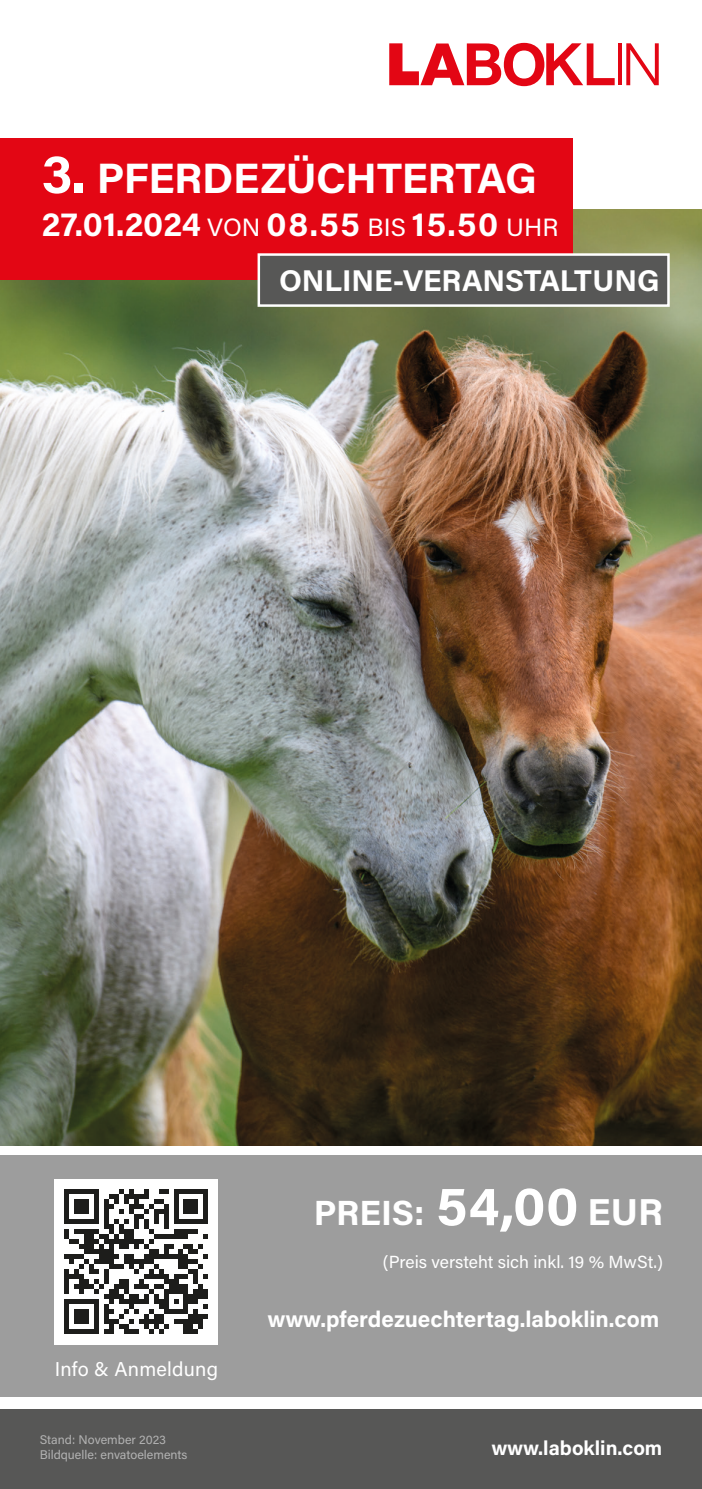
<style>
.page{position:relative;width:702px;height:1489px;background:#fff}
.page>*{position:absolute;margin:0;border:0;box-sizing:border-box;transform-origin:0 0}
.t1{font:700 42.5px "Acumin Pro";letter-spacing:-.01em;color:#fff}
.t2{font:700 35px "Acumin Pro";letter-spacing:-.005em;color:#fff}
.t3{font:700 32.5px "Acumin Pro";letter-spacing:.005em;color:#fff}
.t4{font:700 30px "Acumin Pro";color:#fff}
.t5{font:700 22.5px "Acumin Pro";color:#fff}
.t6{font:700 20px "Acumin Pro";color:#fff}
.t7{font:20px "Acumin Pro";letter-spacing:.01em;color:#fff}
.t8{font:17.5px "Acumin Pro";color:#fff}
.t9{font:12.5px "Acumin Pro";color:#b2b2b2}
.s1{font-size:52.5px}
.s2{font-weight:400;font-size:25px}
.s3{font-size:55px}
.s4{font-size:37.5px}
</style>
<div class="page">
<div style="left:0;top:1155px;width:702px;height:241px;background:#9d9d9d"></div>
<img style="left:0;top:209px;width:702px;height:935px">
<div style="left:0;top:138px;width:572px;height:142px;background:#e30614"></div>
<hr style="left:618px;top:43px;width:4px;height:42px;background:#e30614">
<svg style="left:626px;top:43px;width:32px;height:42px"></svg>
<svg style="left:389px;top:43px;width:225px;height:43px"></svg>
<div style="left:55px;top:1178px;width:163px;height:166px;background:#fff"></div>
<svg style="left:64px;top:1189px;width:144px;height:144px"></svg>
<div style="left:257px;top:253px;width:412px;height:54px;background:#575756;border:2px solid #fff"></div>
<div style="left:0;top:1408px;width:702px;height:80px;background:#575756"></div>
<p class="t1" style="left:42px;top:148px;width:497px"><span class="s1">3.</span> PFERDEZÜCHTERTAG</p>
<p class="t3" style="left:42px;top:201px;width:518px">27.01.2024 <span class="s2">VON</span> 08.55 <span class="s2">BIS</span> 15.50 <span class="s2">UHR</span></p>
<p class="t4" style="left:279px;top:259px;width:382px">ONLINE-VERANSTALTUNG</p>
<p class="t2" style="left:314px;top:1188px;width:351px">PREIS: <span class="s3">54,00</span> <span class="s4">EUR</span></p>
<p class="t8" style="left:383px;top:1249px;width:281px">(Preis versteht sich inkl. 19 % MwSt.)</p>
<p class="t7" style="left:55px;top:1354px;width:165px">Info &amp; Anmeldung</p>
<p class="t9" style="left:40px;top:1430px;width:128px">Stand: November 2023</p>
<p class="t9" style="left:40px;top:1445px;width:149px">Bildquelle: envatoelements</p>
<p class="t5" style="left:267px;top:1302px;width:393px">www.pferdezuechtertag.laboklin.com</p>
<p class="t6" style="left:491px;top:1433px;width:172px">www.laboklin.com</p>
</div>
